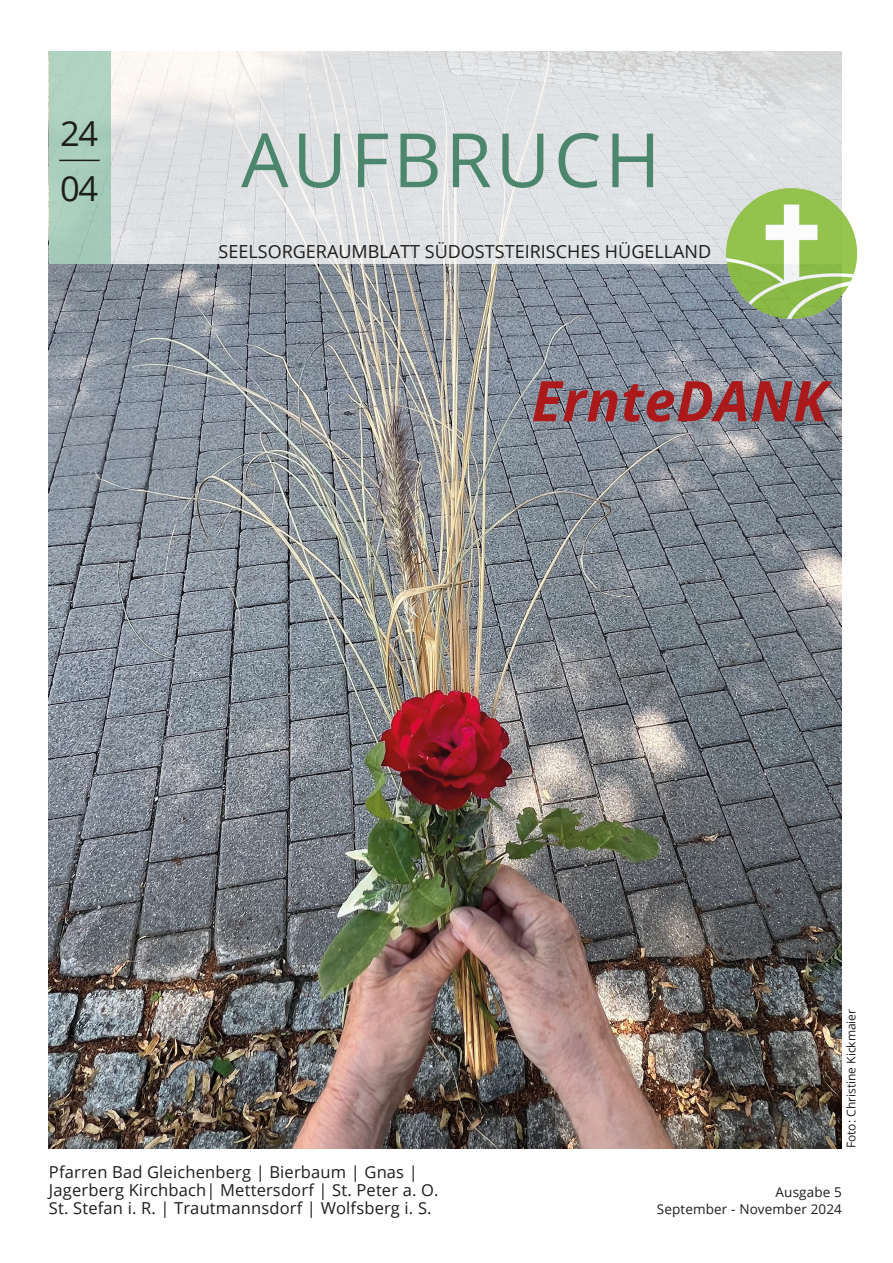
<style>
.page{position:relative;width:893px;height:1263px;background:#fff}
.page>*{position:absolute;margin:0;border:0;box-sizing:border-box;transform-origin:0 0}
.Titelseite_Titel{font:75px "Open Sans";letter-spacing:.05em;color:#4c866d}
.Seitentext{font:italic 700 55.95px "Open Sans";letter-spacing:.01em;color:#ac191a}
.t1{font:34.5px "Open Sans";color:#1d1d1b}
.Seitentext-2{font:18px "Open Sans";color:#1d1d1b}
.Seitentext-3{font:16.5px/18px "Open Sans";letter-spacing:.01em;color:#1d1d1b}
.Seitentext-4{font:13.5px/16.5px "Open Sans";letter-spacing:.01em;color:#1d1d1b;text-align:right}
.Bildunterschriften{font:12px "Open Sans";color:#1d1d1b}
</style>
<div class="page">
<img style="left:49px;top:264px;width:793px;height:884px">
<svg style="left:111px;top:51px;width:731px;height:213px;background:#e0e2e4"></svg>
<img style="left:711px;top:174px;width:147px;height:158px">
<div style="left:49px;top:51px;width:62px;height:213px;background:#aacebd"></div>
<hr style="left:59px;top:160px;width:41px;height:1px;background:#1d1d1b">
<p class="t1" style="left:60px;top:110px;width:40px">24</p>
<p class="t1" style="left:60px;top:165px;width:40px">04</p>
<p class="Titelseite_Titel" style="left:241px;top:109px;width:421px">AUFBRUCH</p>
<p class="Seitentext-2" style="left:219px;top:239px;width:494px">SEELSORGERAUMBLATT SÜDOSTSTEIRISCHES HÜGELLAND</p>
<p class="Seitentext" style="left:531px;top:361px;width:297px">ErnteDANK</p>
<p class="Bildunterschriften" style="left:843px;top:1148px;width:141px;rotate:-90deg">Foto: Christine Kickmaier</p>
<p class="Seitentext-3" style="left:49px;top:1162px;width:391px">Pfarren Bad Gleichenberg | Bierbaum | Gnas |<br>Jagerberg Kirchbach| Mettersdorf | St. Peter a. O.<br>St. Stefan i. R. | Trautmannsdorf | Wolfsberg i. S.</p>
<p class="Seitentext-4" style="left:657px;top:1184px;width:187px">Ausgabe 5<br>September - November 2024</p>
</div>
